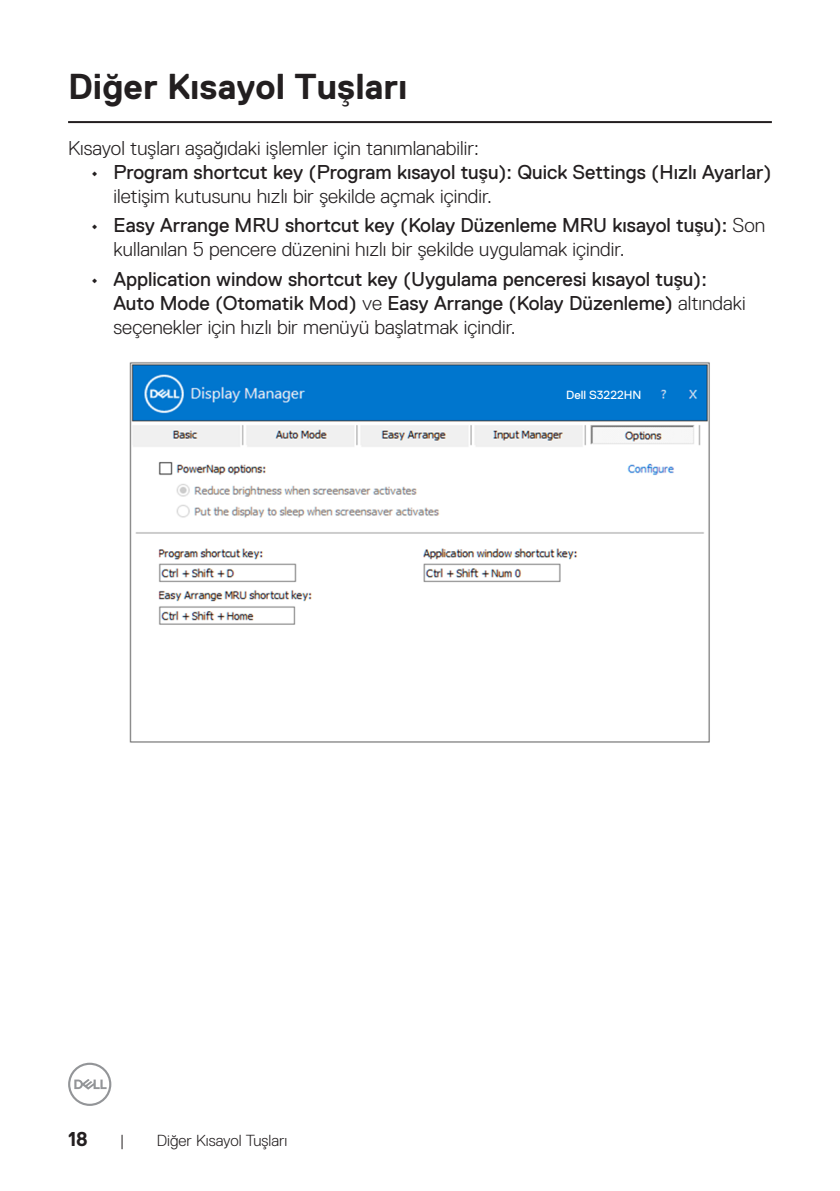
<style>
.page{position:relative;width:840px;height:1191px;background:#fff}
.page>*{position:absolute;margin:0;border:0;box-sizing:border-box;transform-origin:0 0}
.Head_1{font:700 36px "Dell Replica";color:#231f20}
.t1{font:20px/24px "Dell Replica";color:#231f20}
.Paragraph{font:300 20px/24px "Dell Replica";color:#231f20}
.t2{font:700 20px "Dell Replica";color:#231f20}
.t3{font:300 16px "Dell Replica";color:#231f20}
.t4{font:11.8px "Dell Replica";color:#fff;scale:1.04 1}
.s1{font-weight:300}
.s2{font-weight:400}
</style>
<div class="page">
<svg style="left:68px;top:1062px;width:43px;height:44px"></svg>
<hr style="left:68px;top:121px;width:703px;height:2px;background:#231f20">
<img style="left:129px;top:362px;width:581px;height:381px">
<div style="left:146px;top:626px;width:205px;height:55px;background:#fff"></div>
<div style="left:557px;top:386px;width:93px;height:19px;background:#0076ce"></div>
<p class="Head_1" style="left:68px;top:66px;width:341px">Diğer Kısayol Tuşları</p>
<p class="Paragraph" style="left:68px;top:136px;width:412px">Kısayol tuşları aşağıdaki işlemler için tanımlanabilir:</p>
<p class="t1" style="left:113px;top:160px;width:659px;text-indent:-23px">• Program shortcut key (Program kısayol tuşu): Quick Settings (Hızlı Ayarlar) <span class="s1">iletişim kutusunu hızlı bir şekilde açmak içindir.</span></p>
<p class="Paragraph" style="left:113px;top:214px;width:652px;text-indent:-23px"><span class="s2">• Easy Arrange MRU shortcut key (Kolay Düzenleme MRU kısayol tuşu):</span> Son kullanılan 5 pencere düzenini hızlı bir şekilde uygulamak içindir.</p>
<p class="t1" style="left:113px;top:267px;width:633px;text-indent:-23px">• Application window shortcut key (Uygulama penceresi kısayol tuşu):<br>Auto Mode (Otomatik Mod) <span class="s1">ve</span> Easy Arrange (Kolay Düzenleme) <span class="s1">altındaki seçenekler için hızlı bir menüyü başlatmak içindir.</span></p>
<p class="t4" style="left:565px;top:388px;width:74px">Dell S3222HN</p>
<p class="t2" style="left:68px;top:1127px;width:21px">18</p>
<p class="t3" style="left:120px;top:1131px;width:6px">|</p>
<p class="t3" style="left:157px;top:1131px;width:132px">Diğer Kısayol Tuşları</p>
</div>
